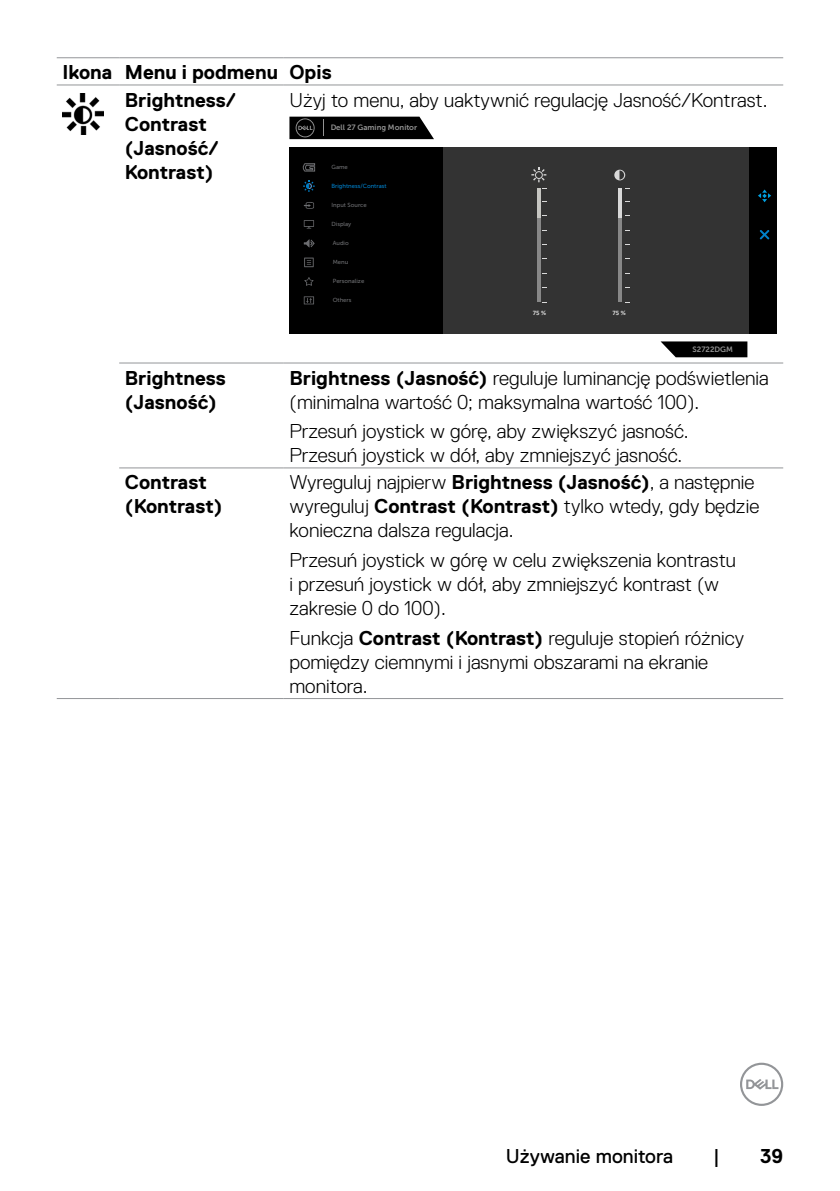
<style>
.page{position:relative;width:840px;height:1191px;background:#fff}
.page>*{position:absolute;margin:0;border:0;box-sizing:border-box;transform-origin:0 0}
.t1{font:300 20px/24px "Dell Replica";color:#000}
.t2{font:700 20px/24px "Dell Replica";color:#000}
.t3{font:20px "Dell Replica";color:#000}
.t4{font:7.8px "Museo Sans For Dell 700";color:#939393}
.t5{font:700 6.8px "Calibri";color:#d9d9d9}
.t6{font:6px "Museo Sans For Dell 500";color:#6d6e71}
.t7{font:6px "Museo Sans For Dell 500";color:#007fc8}
.s1{font-weight:700}
</style>
<div class="page">
<svg style="left:740px;top:1062px;width:42px;height:44px"></svg>
<hr style="left:57px;top:85px;width:62px;height:1px;background:#939598">
<hr style="left:119px;top:85px;width:164px;height:1px;background:#939598">
<hr style="left:283px;top:85px;width:499px;height:1px;background:#939598">
<hr style="left:57px;top:57px;width:62px;height:1px;background:#939598">
<hr style="left:119px;top:57px;width:164px;height:1px;background:#939598">
<hr style="left:283px;top:57px;width:499px;height:1px;background:#939598">
<hr style="left:119px;top:363px;width:164px;height:1px;background:#939598">
<hr style="left:283px;top:363px;width:499px;height:1px;background:#939598">
<hr style="left:119px;top:467px;width:164px;height:1px;background:#939598">
<hr style="left:283px;top:467px;width:499px;height:1px;background:#939598">
<hr style="left:57px;top:698px;width:62px;height:1px;background:#939598">
<hr style="left:119px;top:698px;width:164px;height:1px;background:#939598">
<hr style="left:283px;top:698px;width:499px;height:1px;background:#939598">
<img style="left:62px;top:94px;width:41px;height:41px">
<div style="left:289px;top:147px;width:154px;height:186px;background:#000"></div>
<div style="left:443px;top:147px;width:305px;height:186px;background:#333"></div>
<div style="left:748px;top:147px;width:28px;height:186px;background:#000"></div>
<svg style="left:660px;top:341px;width:87px;height:16px"></svg>
<svg style="left:302px;top:163px;width:13px;height:9px"></svg>
<svg style="left:289px;top:117px;width:145px;height:22px;background:#121212"></svg>
<svg style="left:304px;top:258px;width:9px;height:9px"></svg>
<svg style="left:304px;top:277px;width:9px;height:9px"></svg>
<svg style="left:303px;top:296px;width:11px;height:8px"></svg>
<svg style="left:303px;top:180px;width:11px;height:12px"></svg>
<svg style="left:303px;top:220px;width:11px;height:9px"></svg>
<svg style="left:303px;top:202px;width:11px;height:7px"></svg>
<svg style="left:303px;top:239px;width:12px;height:9px"></svg>
<svg style="left:758px;top:189px;width:12px;height:13px"></svg>
<svg style="left:759px;top:230px;width:10px;height:9px"></svg>
<svg style="left:537px;top:188px;width:3px;height:30px"></svg>
<svg style="left:537px;top:218px;width:3px;height:84px"></svg>
<svg style="left:618px;top:188px;width:3px;height:30px"></svg>
<svg style="left:618px;top:218px;width:3px;height:84px"></svg>
<svg style="left:614px;top:170px;width:11px;height:10px"></svg>
<svg style="left:531px;top:167px;width:15px;height:15px"></svg>
<p class="t2" style="left:125px;top:59px;width:208px;line-height:27.8px;text-indent:-62px">Ikona Menu i podmenu Opis<br>Brightness/</p>
<p class="t2" style="left:125px;top:112px;width:95px">Contrast (Jasność/<br>Kontrast)</p>
<p class="t1" style="left:289px;top:88px;width:479px">Użyj to menu, aby uaktywnić regulację Jasność/Kontrast.</p>
<p class="t4" style="left:330px;top:123px;width:88px">Dell 27 Gaming Monitor</p>
<p class="t6" style="left:331px;top:164px;width:18px">Game</p>
<p class="t7" style="left:331px;top:183px;width:57px">Brightness/Contrast</p>
<p class="t6" style="left:331px;top:202px;width:37px">Input Source</p>
<p class="t6" style="left:332px;top:240px;width:17px">Audio</p>
<p class="t6" style="left:331px;top:221px;width:21px">Display</p>
<p class="t6" style="left:332px;top:259px;width:17px">Menu</p>
<p class="t6" style="left:332px;top:278px;width:33px">Personalize</p>
<p class="t6" style="left:332px;top:297px;width:20px">Others</p>
<p class="t5" style="left:532px;top:308px;width:15px">75 %</p>
<p class="t5" style="left:612px;top:308px;width:15px">75 %</p>
<p class="t4" style="left:692px;top:345px;width:42px">S2722DGM</p>
<p class="t2" style="left:125px;top:366px;width:102px">Brightness (Jasność)</p>
<p class="t1" style="left:289px;top:366px;width:480px"><span class="s1">Brightness (Jasność)</span> reguluje luminancję podświetlenia (minimalna wartość 0; maksymalna wartość 100).</p>
<p class="t1" style="left:289px;top:419px;width:400px">Przesuń joystick w górę, aby zwiększyć jasność.<br>Przesuń joystick w dół, aby zmniejszyć jasność.</p>
<p class="t2" style="left:125px;top:470px;width:99px">Contrast (Kontrast)</p>
<p class="t1" style="left:289px;top:470px;width:471px">Wyreguluj najpierw <span class="s1">Brightness (Jasność)</span>, a następnie wyreguluj <span class="s1">Contrast (Kontrast)</span> tylko wtedy, gdy będzie konieczna dalsza regulacja.</p>
<p class="t1" style="left:289px;top:548px;width:448px">Przesuń joystick w górę w celu zwiększenia kontrastu i przesuń joystick w dół, aby zmniejszyć kontrast (w zakresie 0 do 100).</p>
<p class="t1" style="left:289px;top:626px;width:456px">Funkcja <span class="s1">Contrast (Kontrast)</span> reguluje stopień różnicy pomiędzy ciemnymi i jasnymi obszarami na ekranie monitora.</p>
<p class="t3" style="left:505px;top:1144px;width:168px">Używanie monitora</p>
<p class="t3" style="left:712px;top:1144px;width:8px">|</p>
<p class="t2" style="left:759px;top:1143px;width:25px">39</p>
</div>
